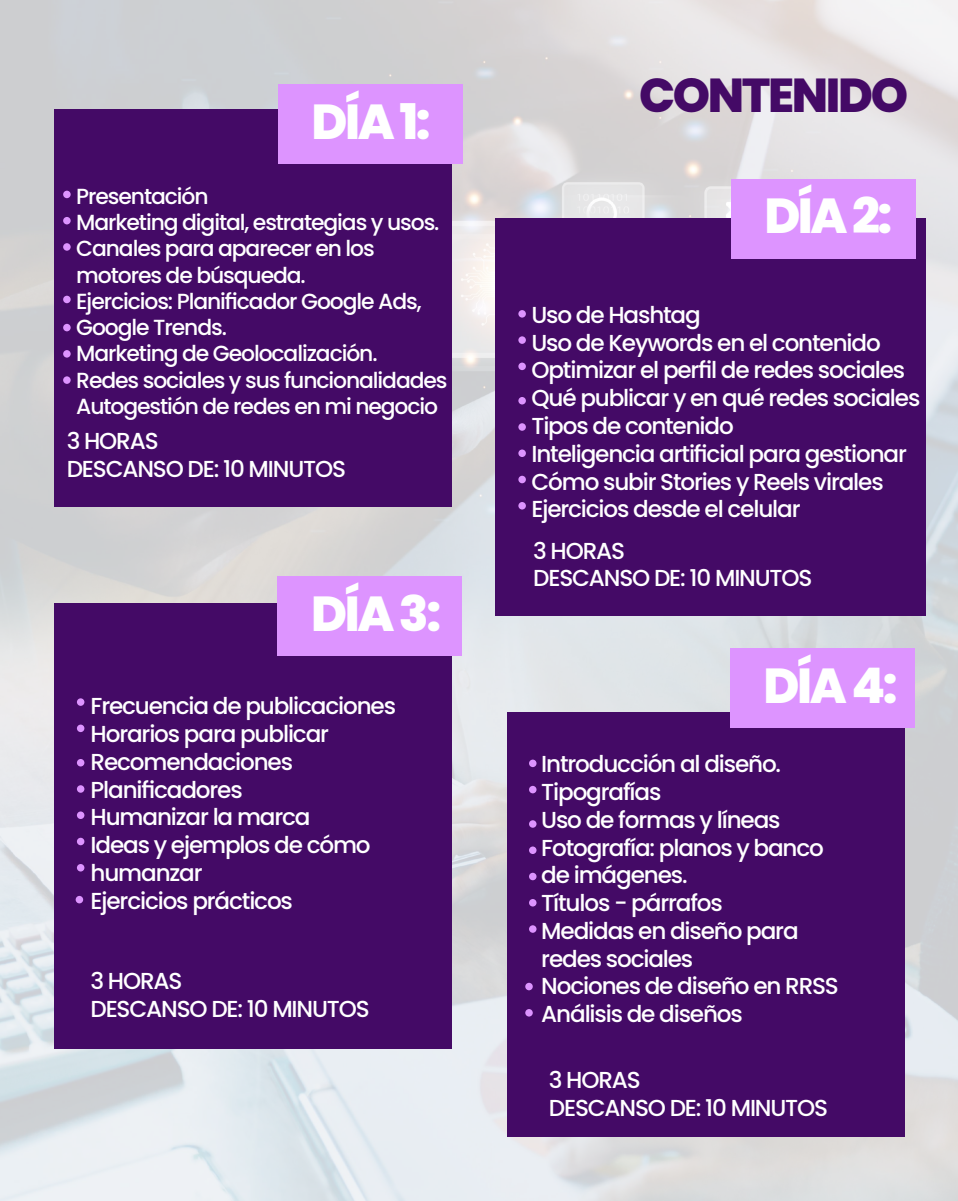
<style>
.page{position:relative;width:958px;height:1201px;background:#fff}
.page>*{position:absolute;margin:0;border:0;box-sizing:border-box;transform-origin:0 0}
.t1{font:800 49.06px "Poppins";letter-spacing:-.05em;color:#fff}
.t2{font:800 47.56px "Poppins";letter-spacing:-.05em;color:#440a66}
.t3{font:500 23.12px/27.8px "Poppins";letter-spacing:-.05em;color:#fff}
.t4{font:500 21.88px/26.2px "Poppins";letter-spacing:-.05em;color:#fff}
</style>
<div class="page">
<img style="left:0;top:0;width:958px;height:1201px">
<div style="left:54px;top:109px;width:397px;height:397px;background:#440a66"></div>
<div style="left:495px;top:219px;width:431px;height:397px;background:#440a66"></div>
<div style="left:54px;top:603px;width:397px;height:445px;background:#440a66"></div>
<div style="left:507px;top:712px;width:397px;height:424px;background:#440a66"></div>
<div style="left:278px;top:84px;width:184px;height:80px;background:#dd94ff"></div>
<div style="left:731px;top:179px;width:184px;height:79px;background:#dd94ff"></div>
<div style="left:63px;top:191px;width:8px;height:7px;background:#dd94ff;border-radius:50%"></div>
<div style="left:63px;top:217px;width:8px;height:7px;background:#dd94ff;border-radius:50%"></div>
<div style="left:63px;top:243px;width:8px;height:8px;background:#dd94ff;border-radius:50%"></div>
<div style="left:63px;top:296px;width:8px;height:7px;background:#dd94ff;border-radius:50%"></div>
<div style="left:63px;top:324px;width:8px;height:7px;background:#dd94ff;border-radius:50%"></div>
<div style="left:63px;top:350px;width:8px;height:8px;background:#dd94ff;border-radius:50%"></div>
<div style="left:63px;top:376px;width:8px;height:8px;background:#dd94ff;border-radius:50%"></div>
<div style="left:518px;top:310px;width:8px;height:8px;background:#dd94ff;border-radius:50%"></div>
<div style="left:518px;top:336px;width:8px;height:8px;background:#dd94ff;border-radius:50%"></div>
<div style="left:518px;top:362px;width:8px;height:8px;background:#dd94ff;border-radius:50%"></div>
<div style="left:518px;top:397px;width:8px;height:7px;background:#dd94ff;border-radius:50%"></div>
<div style="left:518px;top:423px;width:8px;height:8px;background:#dd94ff;border-radius:50%"></div>
<div style="left:518px;top:449px;width:8px;height:8px;background:#dd94ff;border-radius:50%"></div>
<div style="left:518px;top:476px;width:8px;height:7px;background:#dd94ff;border-radius:50%"></div>
<div style="left:518px;top:502px;width:8px;height:7px;background:#dd94ff;border-radius:50%"></div>
<div style="left:278px;top:576px;width:184px;height:80px;background:#dd94ff"></div>
<div style="left:77px;top:698px;width:7px;height:8px;background:#dd94ff;border-radius:50%"></div>
<div style="left:77px;top:724px;width:7px;height:8px;background:#dd94ff;border-radius:50%"></div>
<div style="left:77px;top:759px;width:7px;height:7px;background:#dd94ff;border-radius:50%"></div>
<div style="left:77px;top:785px;width:7px;height:7px;background:#dd94ff;border-radius:50%"></div>
<div style="left:77px;top:811px;width:7px;height:8px;background:#dd94ff;border-radius:50%"></div>
<div style="left:77px;top:838px;width:7px;height:7px;background:#dd94ff;border-radius:50%"></div>
<div style="left:77px;top:864px;width:7px;height:7px;background:#dd94ff;border-radius:50%"></div>
<div style="left:76px;top:896px;width:7px;height:7px;background:#dd94ff;border-radius:50%"></div>
<div style="left:730px;top:648px;width:184px;height:80px;background:#dd94ff"></div>
<div style="left:529px;top:759px;width:7px;height:8px;background:#dd94ff;border-radius:50%"></div>
<div style="left:529px;top:786px;width:7px;height:7px;background:#dd94ff;border-radius:50%"></div>
<div style="left:529px;top:820px;width:7px;height:8px;background:#dd94ff;border-radius:50%"></div>
<div style="left:529px;top:846px;width:7px;height:8px;background:#dd94ff;border-radius:50%"></div>
<div style="left:529px;top:872px;width:7px;height:8px;background:#dd94ff;border-radius:50%"></div>
<div style="left:529px;top:899px;width:7px;height:7px;background:#dd94ff;border-radius:50%"></div>
<div style="left:529px;top:925px;width:7px;height:7px;background:#dd94ff;border-radius:50%"></div>
<div style="left:525px;top:982px;width:7px;height:8px;background:#dd94ff;border-radius:50%"></div>
<div style="left:525px;top:1009px;width:7px;height:7px;background:#dd94ff;border-radius:50%"></div>
<h1 class="t1" style="left:311px;top:93px;width:121px">DÍA 1:</h1>
<p class="t4" style="left:76px;top:183px;width:373px">Presentación<br>Marketing digital, estrategias y usos.<br>Canales para aparecer en los motores de búsqueda.<br>Ejercicios: Planificador Google Ads,<br>Google Trends.<br>Marketing de Geolocalización.<br>Redes sociales y sus funcionalidades<br>Autogestión de redes en mi negocio</p>
<p class="t3" style="left:67px;top:427px;width:281px">3 HORAS<br>DESCANSO DE: 10 MINUTOS</p>
<h1 class="t1" style="left:311px;top:585px;width:132px">DÍA 3:</h1>
<p class="t3" style="left:91px;top:692px;width:307px">Frecuencia de publicaciones<br>Horarios para publicar<br>Recomendaciones<br>Planificadores<br>Humanizar la marca<br>Ideas y ejemplos de cómo humanzar<br>Ejercicios prácticos</p>
<p class="t3" style="left:90px;top:967px;width:281px">3 HORAS<br>DESCANSO DE: 10 MINUTOS</p>
<h2 class="t2" style="left:639px;top:68px;width:270px">CONTENIDO</h2>
<h1 class="t1" style="left:764px;top:187px;width:130px">DÍA 2:</h1>
<p class="t3" style="left:531px;top:301px;width:390px">Uso de Hashtag<br>Uso de Keywords en el contenido<br>Optimizar el perfil de redes sociales<br>Qué publicar y en qué redes sociales<br>Tipos de contenido<br>Inteligencia artificial para gestionar<br>Cómo subir Stories y Reels virales<br>Ejercicios desde el celular</p>
<p class="t3" style="left:533px;top:537px;width:281px">3 HORAS<br>DESCANSO DE: 10 MINUTOS</p>
<h1 class="t1" style="left:763px;top:657px;width:136px">DÍA 4:</h1>
<p class="t3" style="left:541px;top:750px;width:299px">Introducción al diseño.<br>Tipografías<br>Uso de formas y líneas<br>Fotografía: planos y banco de imágenes.<br>Títulos - párrafos<br>Medidas en diseño para redes sociales<br>Nociones de diseño en RRSS<br>Análisis de diseños</p>
<p class="t3" style="left:549px;top:1066px;width:281px">3 HORAS<br>DESCANSO DE: 10 MINUTOS</p>
</div>
